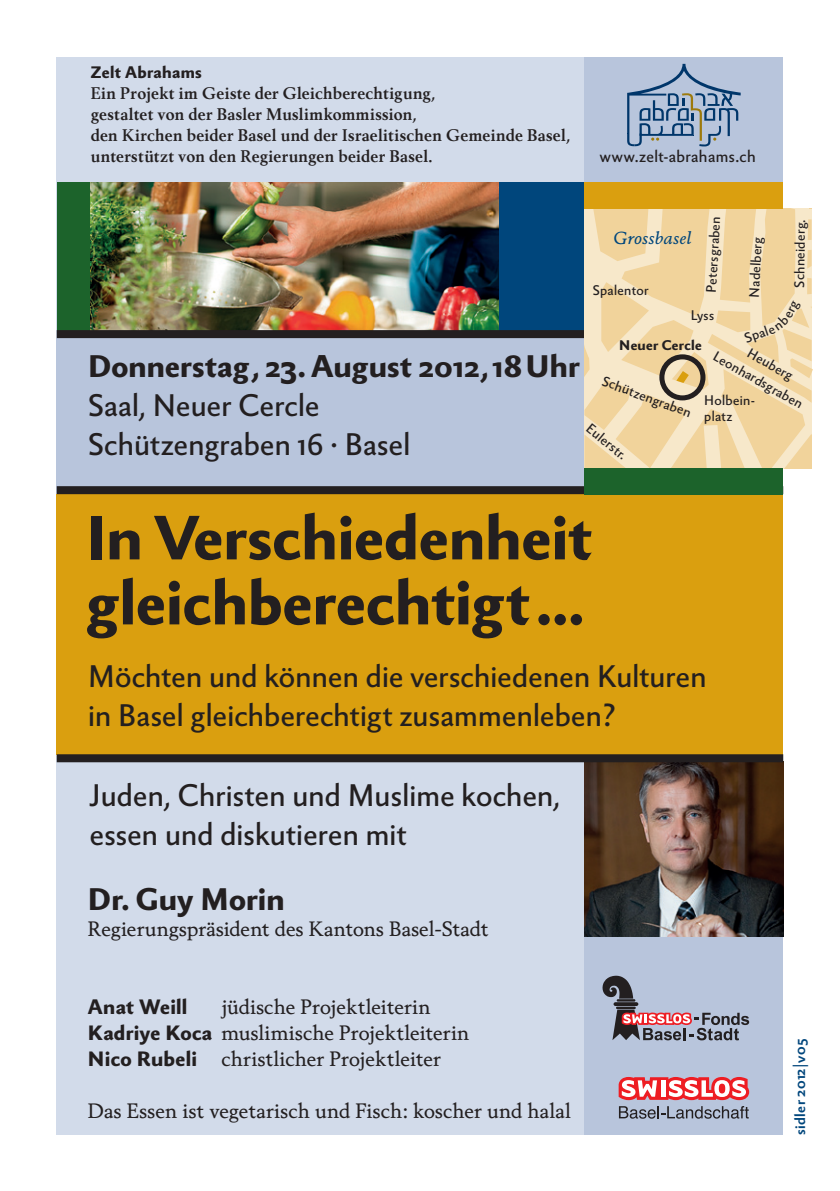
<style>
.page{position:relative;width:840px;height:1191px;background:#fff}
.page>*{position:absolute;margin:0;border:0;box-sizing:border-box;transform-origin:0 0}
.t1{font:800 60px/65px "Berling Nova Sans Pro";color:#231f20}
.t2{font:30px/39px "Berling Nova Sans Pro";letter-spacing:.005em;color:#231f20}
.t3{font:800 30px "Berling Nova Sans Pro";letter-spacing:.005em;color:#231f20}
.t4{font:20px/26px "Berling Nova Text Pro";letter-spacing:.005em;color:#231f20}
.t5{font:800 20px "Berling Nova Sans Pro";letter-spacing:.01em;color:#231f20}
.t6{font:italic 16.8px "Berling Nova Text Pro";letter-spacing:.01em;color:#00467c}
.t7{font:700 16px/21px "Berling Nova Text Pro";letter-spacing:.02em;color:#231f20}
.t8{font:16px "Berling Nova Sans Pro";letter-spacing:.025em;color:#231f20}
.t9{font:800 16px "Berling Nova Sans Pro";letter-spacing:.02em;color:#231f20}
.t10{font:700 14px "Berling Nova Sans Pro";letter-spacing:.025em;color:#00467c}
.t11{font:13.4px/15.2px "Berling Nova Sans Pro";letter-spacing:.025em;color:#231f20}
.t12{font:800 13.4px "Berling Nova Sans Pro";letter-spacing:.02em;color:#231f20}
.s1{font-family:"Berling Nova Sans Pro";font-weight:800}
</style>
<div class="page">
<div style="left:57px;top:57px;width:725px;height:1077px;background:#d2dbea"></div>
<div style="left:57px;top:182px;width:542px;height:156px;background:#1c632b"></div>
<div style="left:498px;top:182px;width:86px;height:156px;background:#00467c"></div>
<img style="left:91px;top:182px;width:407px;height:148px">
<div style="left:584px;top:57px;width:198px;height:1077px;background:#b8c5dc"></div>
<div style="left:57px;top:338px;width:725px;height:208px;background:#b8c5dc"></div>
<div style="left:57px;top:494px;width:725px;height:260px;background:#da9f0f"></div>
<svg style="left:602px;top:975px;width:146px;height:65px"></svg>
<svg style="left:618px;top:1077px;width:130px;height:23px;background:#f07f84"></svg>
<svg style="left:618px;top:1106px;width:130px;height:12px"></svg>
<div style="left:57px;top:486px;width:725px;height:8px;background:#231f20"></div>
<div style="left:57px;top:330px;width:725px;height:8px;background:#231f20"></div>
<svg style="left:627px;top:64px;width:113px;height:82px"></svg>
<div style="left:584px;top:468px;width:198px;height:26px;background:#1c632b"></div>
<div style="left:584px;top:182px;width:198px;height:26px;background:#da9f0f"></div>
<img style="left:584px;top:762px;width:198px;height:174px">
<div style="left:57px;top:754px;width:725px;height:8px;background:#231f20"></div>
<svg style="left:584px;top:208px;width:228px;height:260px;background:#f1d9ad"></svg>
<p class="t9" style="left:91px;top:61px;width:113px">Zelt Abrahams</p>
<p class="t7" style="left:91px;top:82px;width:480px">Ein Projekt im Geiste der Gleichberechtigung,<br>gestaltet von der Basler Muslimkommission,<br>den Kirchen beider Basel und der Israelitischen Gemeinde Basel, unterstützt von den Regierungen beider Basel.</p>
<p class="t8" style="left:599px;top:145px;width:157px">www.zelt-abrahams.ch</p>
<p class="t6" style="left:613px;top:227px;width:80px">Grossbasel</p>
<p class="t11" style="left:592px;top:281px;width:57px">Spalentor</p>
<p class="t11" style="left:702px;top:292px;width:78px;rotate:-87deg">Petersgraben</p>
<p class="t11" style="left:690px;top:306px;width:25px">Lyss</p>
<p class="t11" style="left:745px;top:297px;width:62px;rotate:-87deg">Nadelberg</p>
<p class="t11" style="left:790px;top:287px;width:70px;rotate:-89deg">Schneiderg.</p>
<p class="t11" style="left:741px;top:330px;width:26px;rotate:-18deg">Spal</p>
<p class="t12" style="left:619px;top:335px;width:84px">Neuer Cercle</p>
<p class="t11" style="left:752px;top:344px;width:52px;rotate:30deg">Heuberg</p>
<p class="t11" style="left:718px;top:347px;width:102px;rotate:30deg">Leonhardsgraben</p>
<h2 class="t3" style="left:88px;top:345px;width:493px">Donnerstag, 23. August 2012, 18Uhr</h2>
<h2 class="t2" style="left:88px;top:383px;width:323px">Saal, Neuer Cercle<br>Schützengraben 16 · Basel</h2>
<p class="t11" style="left:605px;top:372px;width:95px;rotate:20deg">Schützengraben</p>
<p class="t11" style="left:703px;top:392px;width:52px">Holbein&shy;platz</p>
<p class="t11" style="left:593px;top:420px;width:49px;rotate:39deg">Eulerstr.</p>
<h1 class="t1" style="left:86px;top:502px;width:507px">In Verschiedenheit gleichberechtigt…</h1>
<h2 class="t2" style="left:88px;top:654px;width:619px">Möchten und können die verschiedenen Kulturen in Basel gleichberechtigt zusammenleben?</h2>
<h2 class="t2" style="left:90px;top:773px;width:471px">Juden, Christen und Muslime kochen, essen und diskutieren mit</h2>
<h2 class="t3" style="left:88px;top:878px;width:198px">Dr. Guy Morin</h2>
<p class="t4" style="left:88px;top:915px;width:402px">Regierungspräsident des Kantons Basel-Stadt</p>
<p class="t4" style="left:88px;top:993px;width:383px;text-indent:133px">jüdische Projektleiterin<br><span class="s1">Kadriye Koca</span> muslimische Projektleiterin<br><span class="s1">Nico Rubeli</span> christlicher Projektleiter</p>
<p class="t4" style="left:88px;top:1097px;width:484px">Das Essen ist vegetarisch und Fisch: koscher und halal</p>
<p class="t5" style="left:88px;top:992px;width:101px">Anat Weill</p>
<p class="t10" style="left:789px;top:1135px;width:98px;rotate:-90deg">sidler 2012|v05</p>
</div>
